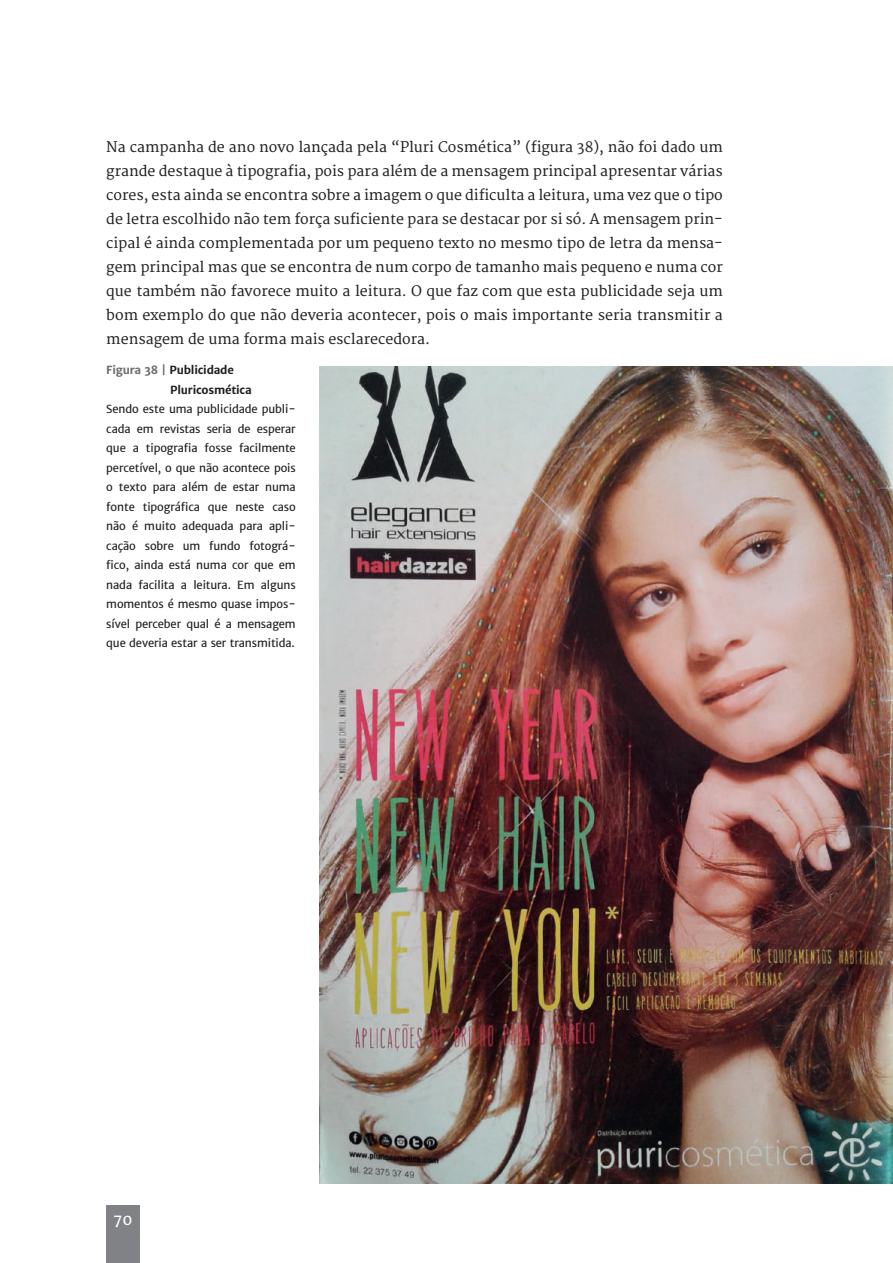
<style>
.page{position:relative;width:893px;height:1263px;background:#fff}
.page>*{position:absolute;margin:0;border:0;box-sizing:border-box;transform-origin:0 0}
.t1{font:15px "Merriweather Sans";color:#fff}
.t2{font:14.25px/24px "Merriweather";color:#231f20;text-align:justify}
.t3{font:11.25px/19.5px "Merriweather Sans";letter-spacing:-.01em;color:#231f20;text-align:justify}
.t4{font:700 11.25px/19.5px "Merriweather Sans";letter-spacing:-.02em;color:#231f20}
.s1{color:#6c6d70}
</style>
<div class="page">
<div style="left:106px;top:1205px;width:33px;height:58px;background:#808285"></div>
<img style="left:320px;top:367px;width:573px;height:817px">
<p class="t2" style="left:106px;top:135px;width:618px">Na campanha de ano novo lançada pela “Pluri Cosmética” (figura 38), não foi dado um grande destaque à tipografia, pois para além de a mensagem principal apresentar várias cores, esta ainda se encontra sobre a imagem o que dificulta a leitura, uma vez que o tipo de letra escolhido não tem força suficiente para se destacar por si só. A mensagem prin&shy;cipal é ainda complementada por um pequeno texto no mesmo tipo de letra da mensa&shy;gem principal mas que se encontra de num corpo de tamanho mais pequeno e numa cor que também não favorece muito a leitura. O que faz com que esta publicidade seja um bom exemplo do que não deveria acontecer, pois o mais importante seria transmitir a mensagem de uma forma mais esclarecedora.</p>
<p class="t4" style="left:170px;top:360px;width:83px;text-indent:-64px"><span class="s1">Figura 38 |</span> Publicidade<br>Pluricosmética</p>
<p class="t3" style="left:106px;top:399px;width:191px">Sendo este uma publicidade publi&shy;cada em revistas seria de esperar que a tipografia fosse facilmente percetível, o que não acontece pois o texto para além de estar numa fonte tipográfica que neste caso não é muito adequada para apli&shy;cação sobre um fundo fotográ&shy;fico, ainda está numa cor que em nada facilita a leitura. Em alguns momentos é mesmo quase impos&shy;sível perceber qual é a mensagem que deveria estar a ser transmitida.</p>
<p class="t1" style="left:113px;top:1209px;width:21px">70</p>
</div>
